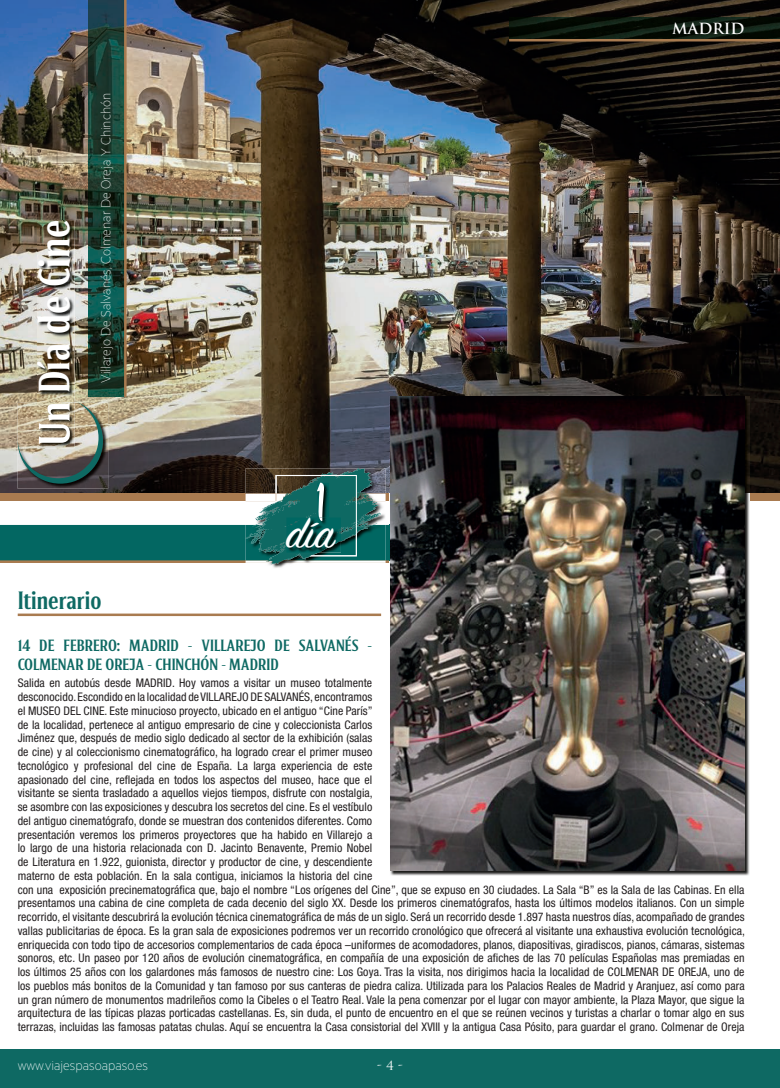
<style>
.page{position:relative;width:780px;height:1088px;background:#fff}
.page>*{position:absolute;margin:0;border:0;box-sizing:border-box;transform-origin:0 0}
.t1{font:47.25px "Sign Painter House Script";color:#fff}
.t2{font:43.75px "Schweppes";color:#fff}
.t3{font:25px "Schweppes";color:#0e6963}
.t4{font:16.25px/19.5px "Schweppes";color:#0e6963}
.t5{font:100 15px "Metric";color:#fff}
.t6{font:700 15px "Trajan";color:#fff}
.t7{font:12.5px "Trajan";color:#fff}
.t8{font:condensed 11.88px/13.8px "Helvetica Neue";letter-spacing:.005em;color:#231f20}
</style>
<div class="page">
<div style="left:0;top:1049px;width:780px;height:39px;background:#0e6963"></div>
<img style="left:0;top:0;width:780px;height:494px">
<img style="left:89px;top:0;width:35px;height:397px">
<img style="left:70px;top:220px;width:4px;height:182px">
<img style="left:38px;top:220px;width:32px;height:182px">
<hr style="left:124px;top:0;width:3px;height:397px;background:#a97b50">
<svg style="left:0;top:494px;width:780px;height:7px"></svg>
<img style="left:509px;top:18px;width:271px;height:21px">
<hr style="left:18px;top:613px;width:363px;height:3px;background:#a97b50">
<hr style="left:509px;top:39px;width:271px;height:2px;background:#a97b50">
<img style="left:268px;top:563px;width:25px;height:5px">
<img style="left:390px;top:501px;width:359px;height:375px">
<img style="left:390px;top:397px;width:354px;height:474px">
<svg style="left:0;top:402px;width:390px;height:161px"></svg>
<h2 class="t2" style="left:23px;top:445px;width:227px;rotate:-90deg">Un Día de Cine</h2>
<p class="t5" style="left:97px;top:383px;width:291px;rotate:-90deg">Villarejo De Salvanés, Colmenar De Oreja Y Chinchón</p>
<h3 class="t3" style="left:18px;top:582px;width:85px">Itinerario</h3>
<h1 class="t1" style="left:286px;top:504px;width:49px">día</h1>
<p class="t6" style="left:672px;top:19px;width:74px">MADRID</p>
<h3 class="t4" style="left:18px;top:634px;width:356px">14 DE FEBRERO: MADRID - VILLAREJO DE SALVANÉS -<br>COLMENAR DE OREJA - CHINCHÓN - MADRID</h3>
<p class="t8" style="left:18px;top:676px;width:728px">Salida en autobús desde MADRID. Hoy vamos a visitar un museo totalmente<br>desconocido. Escondido en la localidad de VILLAREJO DE SALVANÉS, encontramos<br>el MUSEO DEL CINE. Este minucioso proyecto, ubicado en el antiguo “Cine París”<br>de la localidad, pertenece al antiguo empresario de cine y coleccionista Carlos<br>Jiménez que, después de medio siglo dedicado al sector de la exhibición (salas<br>de cine) y al coleccionismo cinematográfico, ha logrado crear el primer museo<br>tecnológico y profesional del cine de España. La larga experiencia de este<br>apasionado del cine, reflejada en todos los aspectos del museo, hace que el<br>visitante se sienta trasladado a aquellos viejos tiempos, disfrute con nostalgia,<br>se asombre con las exposiciones y descubra los secretos del cine. Es el vestíbulo<br>del antiguo cinematógrafo, donde se muestran dos contenidos diferentes. Como<br>presentación veremos los primeros proyectores que ha habido en Villarejo a<br>lo largo de una historia relacionada con D. Jacinto Benavente, Premio Nobel<br>de Literatura en 1.922, guionista, director y productor de cine, y descendiente<br>materno de esta población. En la sala contigua, iniciamos la historia del cine<br>con una exposición precinematográfica que, bajo el nombre “Los orígenes del Cine”, que se expuso en 30 ciudades. La Sala “B” es la Sala de las Cabinas. En ella presentamos una cabina de cine completa de cada decenio del siglo XX. Desde los primeros cinematógrafos, hasta los últimos modelos italianos. Con un simple recorrido, el visitante descubrirá la evolución técnica cinematográfica de más de un siglo. Será un recorrido desde 1.897 hasta nuestros días, acompañado de grandes vallas publicitarias de época. Es la gran sala de exposiciones podremos ver un recorrido cronológico que ofrecerá al visitante una exhaustiva evolución tecnológica, enriquecida con todo tipo de accesorios complementarios de cada época –uniformes de acomodadores, planos, diapositivas, giradiscos, pianos, cámaras, sistemas sonoros, etc. Un paseo por 120 años de evolución cinematográfica, en compañía de una exposición de afiches de las 70 películas Españolas mas premiadas en los últimos 25 años con los galardones más famosos de nuestro cine: Los Goya. Tras la visita, nos dirigimos hacia la localidad de COLMENAR DE OREJA, uno de los pueblos más bonitos de la Comunidad y tan famoso por sus canteras de piedra caliza. Utilizada para los Palacios Reales de Madrid y Aranjuez, así como para un gran número de monumentos madrileños como la Cibeles o el Teatro Real. Vale la pena comenzar por el lugar con mayor ambiente, la Plaza Mayor, que sigue la arquitectura de las típicas plazas porticadas castellanas. Es, sin duda, el punto de encuentro en el que se reúnen vecinos y turistas a charlar o tomar algo en sus terrazas, incluidas las famosas patatas chulas. Aquí se encuentra la Casa consistorial del XVIII y la antigua Casa Pósito, para guardar el grano. Colmenar de Oreja</p>
<p class="t5" style="left:18px;top:1057px;width:132px">www.viajespasoapaso.es</p>
<p class="t7" style="left:377px;top:1058px;width:27px">- 4 -</p>
</div>
